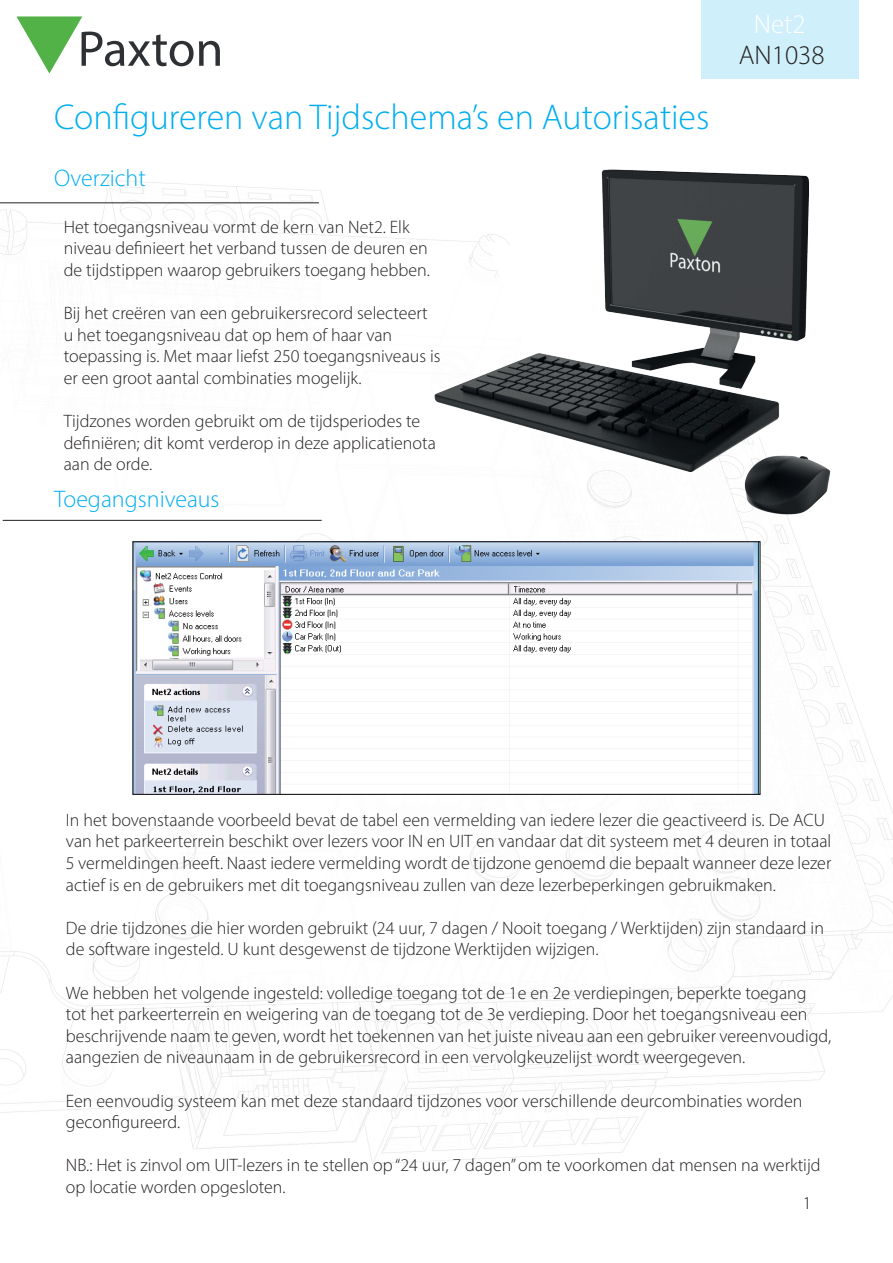
<style>
.page{position:relative;width:893px;height:1263px;background:#fff}
.page>*{position:absolute;margin:0;border:0;box-sizing:border-box;transform-origin:0 0}
.AN_Title{font:300 36px "Myriad Pro";color:#00aeef}
.AN_Title-2{font:300 27px "Myriad Pro";color:#231f20}
.AN_Title-3{font:300 27px "Myriad Pro";color:#fff}
.Section_title{font:300 24px "Myriad Pro";color:#00aeef}
.Text{font:300 18px "Myriad Pro";color:#231f20}
</style>
<div class="page">
<svg style="left:16px;top:16px;width:119px;height:58px"></svg>
<img style="left:0;top:180px;width:893px;height:984px">
<img style="left:135px;top:0;width:758px;height:613px">
<hr style="left:0;top:203px;width:319px;height:1px;background:#231f20">
<hr style="left:3px;top:520px;width:319px;height:1px;background:#231f20">
<img style="left:134px;top:543px;width:625px;height:250px">
<div style="left:132px;top:541px;width:629px;height:254px;border:1px solid #231f20"></div>
<div style="left:702px;top:0;width:157px;height:79px;background:#cfeffb"></div>
<p class="AN_Title-3" style="left:754px;top:8px;width:53px">Net2</p>
<p class="AN_Title" style="left:54px;top:95px;width:657px">Configureren van Tijdschema’s en Autorisaties</p>
<p class="Section_title" style="left:54px;top:164px;width:93px">Overzicht</p>
<p class="Text" style="left:64px;top:216px;width:347px">Het toegangsniveau vormt de kern van Net2. Elk</p>
<p class="Text" style="left:64px;top:237px;width:365px">niveau definieert het verband tussen de deuren en</p>
<p class="Text" style="left:64px;top:259px;width:368px">de tijdstippen waarop gebruikers toegang hebben.</p>
<p class="Text" style="left:64px;top:302px;width:365px">Bij het creëren van een gebruikersrecord selecteert</p>
<p class="Text" style="left:64px;top:324px;width:330px">u het toegangsniveau dat op hem of haar van</p>
<p class="Text" style="left:64px;top:345px;width:378px">toepassing is. Met maar liefst 250 toegangsniveaus is</p>
<p class="Text" style="left:64px;top:367px;width:299px">er een groot aantal combinaties mogelijk.</p>
<p class="Text" style="left:64px;top:410px;width:358px">Tijdzones worden gebruikt om de tijdsperiodes te</p>
<p class="Text" style="left:64px;top:432px;width:374px">definiëren; dit komt verderop in deze applicatienota</p>
<p class="Text" style="left:64px;top:453px;width:90px">aan de orde.</p>
<p class="Section_title" style="left:54px;top:485px;width:167px">Toegangsniveaus</p>
<p class="AN_Title-2" style="left:739px;top:39px;width:87px">AN1038</p>
<p class="Text" style="left:66px;top:809px;width:761px">In het bovenstaande voorbeeld bevat de tabel een vermelding van iedere lezer die geactiveerd is. De ACU</p>
<p class="Text" style="left:66px;top:830px;width:767px">van het parkeerterrein beschikt over lezers voor IN en UIT en vandaar dat dit systeem met 4 deuren in totaal</p>
<p class="Text" style="left:66px;top:852px;width:767px">5 vermeldingen heeft. Naast iedere vermelding wordt de tijdzone genoemd die bepaalt wanneer deze lezer</p>
<p class="Text" style="left:66px;top:874px;width:712px">actief is en de gebruikers met dit toegangsniveau zullen van deze lezerbeperkingen gebruikmaken.</p>
<p class="Text" style="left:66px;top:917px;width:760px">De drie tijdzones die hier worden gebruikt (24 uur, 7 dagen / Nooit toegang / Werktijden) zijn standaard in</p>
<p class="Text" style="left:66px;top:938px;width:534px">de software ingesteld. U kunt desgewenst de tijdzone Werktijden wijzigen.</p>
<p class="Text" style="left:66px;top:982px;width:742px">We hebben het volgende ingesteld: volledige toegang tot de 1e en 2e verdiepingen, beperkte toegang</p>
<p class="Text" style="left:66px;top:1003px;width:743px">tot het parkeerterrein en weigering van de toegang tot de 3e verdieping. Door het toegangsniveau een</p>
<p class="Text" style="left:66px;top:1025px;width:767px">beschrijvende naam te geven, wordt het toekennen van het juiste niveau aan een gebruiker vereenvoudigd,</p>
<p class="Text" style="left:66px;top:1046px;width:681px">aangezien de niveaunaam in de gebruikersrecord in een vervolgkeuzelijst wordt weergegeven.</p>
<p class="Text" style="left:66px;top:1090px;width:738px">Een eenvoudig systeem kan met deze standaard tijdzones voor verschillende deurcombinaties worden</p>
<p class="Text" style="left:66px;top:1111px;width:116px">geconfigureerd.</p>
<p class="Text" style="left:66px;top:1154px;width:756px">NB.: Het is zinvol om UIT-lezers in te stellen op “24 uur, 7 dagen” om te voorkomen dat mensen na werktijd</p>
<p class="Text" style="left:66px;top:1176px;width:221px">op locatie worden opgesloten.</p>
<p class="Text" style="left:803px;top:1192px;width:10px">1</p>
</div>
